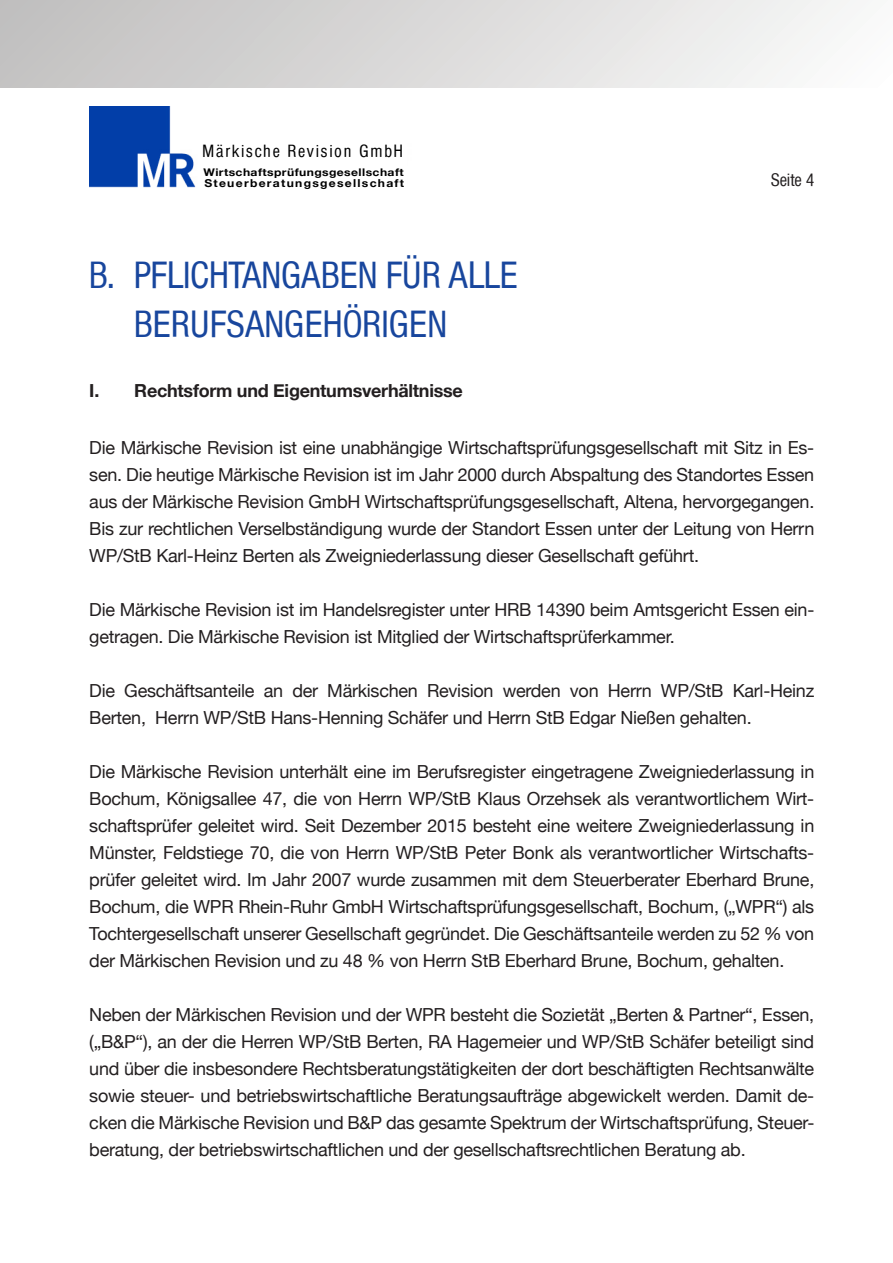
<style>
.page{position:relative;width:893px;height:1263px;background:#fff}
.page>*{position:absolute;margin:0;border:0;box-sizing:border-box;transform-origin:0 0}
.t1{font:300 37.5px/49.5px "Helvetica Condensed BQ";letter-spacing:.005em;color:#18469d}
.t2{font:18px/27px "Helvetica Neue";letter-spacing:-.015em;color:#231f20;text-align:justify}
.t3{font:700 18px "Helvetica Neue";letter-spacing:-.015em;color:#231f20}
.t4{font:300 18px "Helvetica Condensed BQ";color:#231f20}
.t5{font:300 17.55px "Helvetica Condensed BQ";letter-spacing:.11em;color:#000}
.t6{font:700 10.95px "Helvetica Neue";letter-spacing:.105em;color:#000;scale:1.11 1}
.t7{font:700 10.5px "Helvetica Neue";letter-spacing:.035em;color:#000;scale:1.15 1}
</style>
<div class="page">
<img style="left:89px;top:106px;width:107px;height:82px">
<div style="left:0;top:0;width:893px;height:87px;background:linear-gradient(to right,#c0bfbe,#fafafa)"></div>
<p class="t5" style="left:203px;top:141px;width:202px">Märkische Revision GmbH</p>
<p class="t7" style="left:203px;top:164px;width:176px">Wirtschaftsprüfungsgesellschaft</p>
<p class="t6" style="left:204px;top:174px;width:182px">Steuerberatungsgesellschaft</p>
<p class="t4" style="left:771px;top:170px;width:45px">Seite 4</p>
<h1 class="t1" style="left:134px;top:251px;width:384px;text-indent:-45px">B. PFLICHTANGABEN FÜR ALLE<br>BERUFSANGEHÖRIGEN</h1>
<p class="t3" style="left:89px;top:377px;width:375px">I. Rechtsform und Eigentumsverhältnisse</p>
<p class="t2" style="left:89px;top:435px;width:727px">Die Märkische Revision ist eine unabhängige Wirtschaftsprüfungsgesellschaft mit Sitz in Es&shy;sen. Die heutige Märkische Revision ist im Jahr 2000 durch Abspaltung des Standortes Essen aus der Märkische Revision GmbH Wirtschaftsprüfungsgesellschaft, Altena, hervorgegangen.<br>Bis zur rechtlichen Verselbständigung wurde der Standort Essen unter der Leitung von Herrn WP/StB Karl-Heinz Berten als Zweigniederlassung dieser Gesellschaft geführt.</p>
<p class="t2" style="left:89px;top:597px;width:727px">Die Märkische Revision ist im Handelsregister unter HRB 14390 beim Amtsgericht Essen ein&shy;getragen. Die Märkische Revision ist Mitglied der Wirtschaftsprüferkammer.</p>
<p class="t2" style="left:89px;top:678px;width:726px">Die Geschäftsanteile an der Märkischen Revision werden von Herrn WP/StB Karl-Heinz<br>Berten, Herrn WP/StB Hans-Henning Schäfer und Herrn StB Edgar Nießen gehalten.</p>
<p class="t2" style="left:89px;top:759px;width:727px">Die Märkische Revision unterhält eine im Berufsregister eingetragene Zweigniederlassung in Bochum, Königsallee 47, die von Herrn WP/StB Klaus Orzehsek als verantwortlichem Wirt&shy;schaftsprüfer geleitet wird. Seit Dezember 2015 besteht eine weitere Zweigniederlassung in Münster, Feldstiege 70, die von Herrn WP/StB Peter Bonk als verantwortlicher Wirtschafts&shy;prüfer geleitet wird. Im Jahr 2007 wurde zusammen mit dem Steuerberater Eberhard Brune, Bochum, die WPR Rhein-Ruhr GmbH Wirtschaftsprüfungsgesellschaft, Bochum, („WPR“) als Tochtergesellschaft unserer Gesellschaft gegründet. Die Geschäftsanteile werden zu 52 % von der Märkischen Revision und zu 48 % von Herrn StB Eberhard Brune, Bochum, gehalten.</p>
<p class="t2" style="left:89px;top:1002px;width:726px">Neben der Märkischen Revision und der WPR besteht die Sozietät „Berten &amp; Partner“, Essen, („B&amp;P“), an der die Herren WP/StB Berten, RA Hagemeier und WP/StB Schäfer beteiligt sind und über die insbesondere Rechtsberatungstätigkeiten der dort beschäftigten Rechtsanwälte sowie steuer- und betriebswirtschaftliche Beratungsaufträge abgewickelt werden. Damit de&shy;cken die Märkische Revision und B&amp;P das gesamte Spektrum der Wirtschaftsprüfung, Steuer&shy;beratung, der betriebswirtschaftlichen und der gesellschaftsrechtlichen Beratung ab.</p>
</div>
